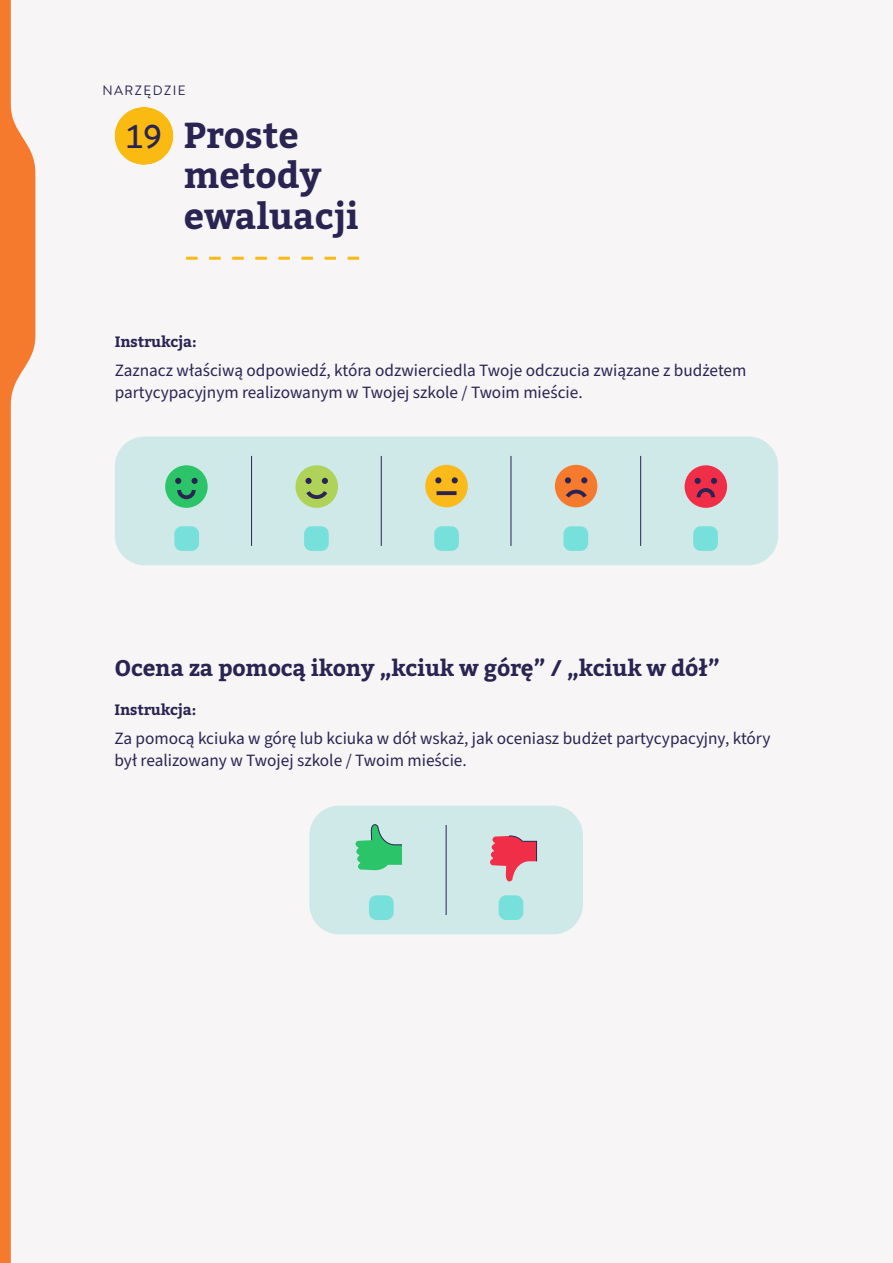
<style>
.page{position:relative;width:893px;height:1263px;background:#f7f5f5}
.page>*{position:absolute;margin:0;border:0;box-sizing:border-box;transform-origin:0 0}
.NUMERACJA_NARZĘDZIA{font:700 36px/40.5px "Bitter";color:#292452}
.N3{font:700 22.5px "Bitter";letter-spacing:-.01em;color:#292452}
.TEKST_DO_LEWEJ{font:17.25px/22.5px "Source Sans Pro";color:#292452}
.WYRÓŻNIENIE{font:700 15px "Bitter";letter-spacing:-.01em;color:#292452}
.WERSALIK_KEY_STAGES{font:13.5px "Brandon Text";letter-spacing:.11em;color:#292452}
.s1{font-family:"Brandon Text";font-weight:500;font-size:33px}
</style>
<div class="page">
<svg style="left:0;top:0;width:35px;height:1263px"></svg>
<svg style="left:186px;top:257px;width:173px;height:3px"></svg>
<hr style="left:143px;top:107px;width:1px;height:57px;background:#faba12">
<hr style="left:144px;top:107px;width:1px;height:57px;background:#faba12">
<div style="left:115px;top:436px;width:663px;height:129px;background:#cfe8e8;border-radius:30px"></div>
<hr style="left:251px;top:456px;width:1px;height:90px;background:#292452">
<hr style="left:640px;top:456px;width:1px;height:90px;background:#292452">
<hr style="left:381px;top:456px;width:1px;height:90px;background:#292452">
<hr style="left:511px;top:456px;width:1px;height:90px;background:#292452">
<div style="left:165px;top:465px;width:43px;height:43px;background:#2bc469;border-radius:50%"></div>
<svg style="left:175px;top:478px;width:23px;height:22px"></svg>
<div style="left:295px;top:465px;width:43px;height:43px;background:#afd259;border-radius:50%"></div>
<svg style="left:305px;top:478px;width:23px;height:21px"></svg>
<div style="left:425px;top:465px;width:43px;height:42px;background:#faba1a;border-radius:50%"></div>
<svg style="left:435px;top:477px;width:6px;height:6px"></svg>
<svg style="left:452px;top:477px;width:6px;height:6px"></svg>
<svg style="left:437px;top:491px;width:19px;height:4px"></svg>
<div style="left:555px;top:465px;width:42px;height:42px;background:#f57a2e;border-radius:50%"></div>
<svg style="left:564px;top:477px;width:24px;height:21px"></svg>
<div style="left:685px;top:465px;width:42px;height:43px;background:#f02e47;border-radius:50%"></div>
<svg style="left:695px;top:478px;width:22px;height:20px"></svg>
<div style="left:174px;top:526px;width:25px;height:25px;background:#78e0db;border-radius:8px"></div>
<div style="left:304px;top:526px;width:25px;height:25px;background:#78e0db;border-radius:8px"></div>
<div style="left:434px;top:526px;width:25px;height:25px;background:#78e0db;border-radius:8px"></div>
<div style="left:563px;top:526px;width:25px;height:25px;background:#78e0db;border-radius:8px"></div>
<div style="left:693px;top:526px;width:25px;height:25px;background:#78e0db;border-radius:8px"></div>
<div style="left:309px;top:806px;width:274px;height:128px;background:#cfe8e8;border-radius:30px"></div>
<hr style="left:446px;top:825px;width:1px;height:90px;background:#292452">
<div style="left:369px;top:895px;width:25px;height:25px;background:#78e0db;border-radius:8px"></div>
<div style="left:499px;top:895px;width:24px;height:25px;background:#78e0db;border-radius:8px"></div>
<svg style="left:355px;top:824px;width:47px;height:46px"></svg>
<svg style="left:490px;top:835px;width:48px;height:47px"></svg>
<p class="WERSALIK_KEY_STAGES" style="left:102px;top:81px;width:85px">NARZĘDZIE</p>
<p class="NUMERACJA_NARZĘDZIA" style="left:184px;top:116px;width:177px;text-indent:-59px"><span class="s1">19</span> Proste metody ewaluacji</p>
<p class="WYRÓŻNIENIE" style="left:115px;top:332px;width:83px">Instrukcja:</p>
<p class="TEKST_DO_LEWEJ" style="left:115px;top:359px;width:633px">Zaznacz właściwą odpowiedź, która odzwierciedla Twoje odczucia związane z budżetem partycypacyjnym realizowanym w Twojej szkole / Twoim mieście.</p>
<p class="N3" style="left:114px;top:654px;width:607px">Ocena za pomocą ikony „kciuk w górę” / „kciuk w dół”</p>
<p class="WYRÓŻNIENIE" style="left:114px;top:700px;width:83px">Instrukcja:</p>
<p class="TEKST_DO_LEWEJ" style="left:114px;top:727px;width:657px">Za pomocą kciuka w górę lub kciuka w dół wskaż, jak oceniasz budżet partycypacyjny, który był realizowany w Twojej szkole / Twoim mieście.</p>
</div>
